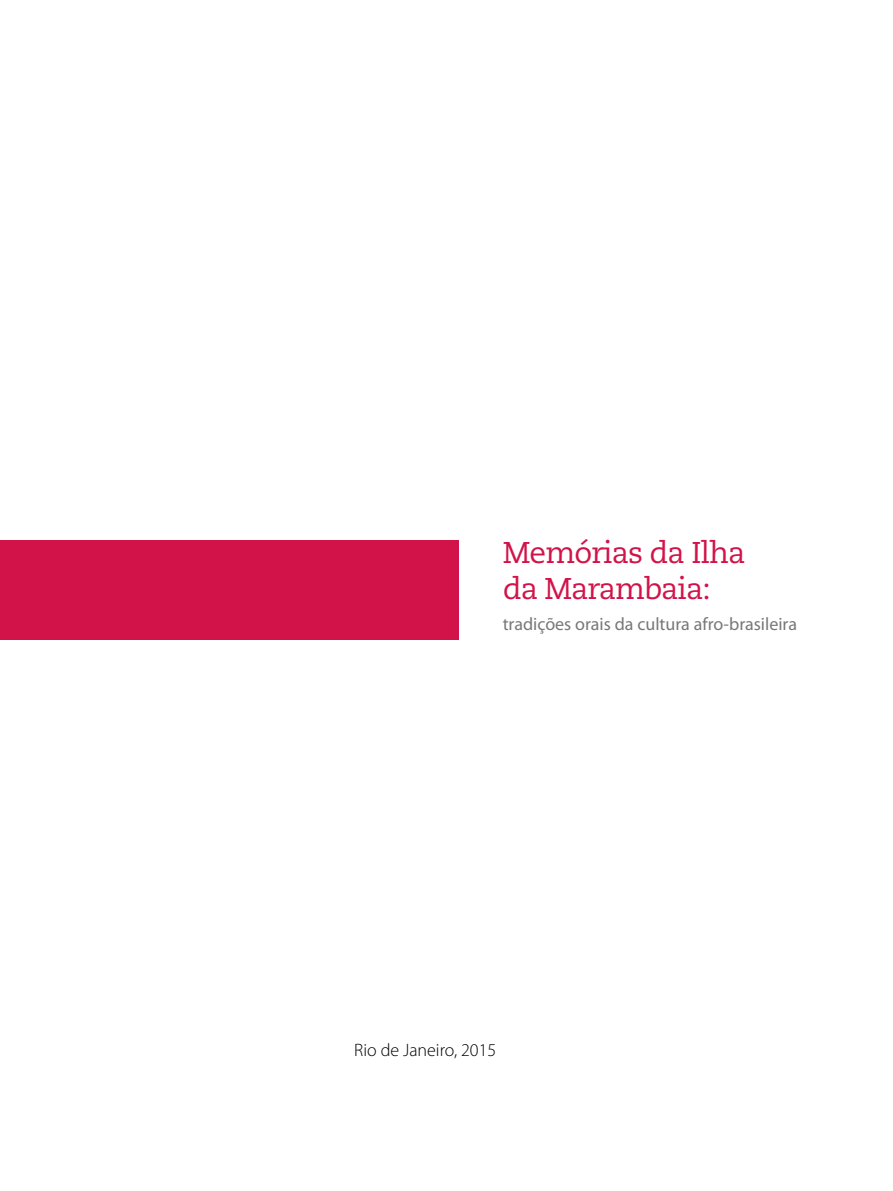
<style>
.page{position:relative;width:893px;height:1191px;background:#fff}
.page>*{position:absolute;margin:0;border:0;box-sizing:border-box;transform-origin:0 0}
.t1{font:30px/36px "Caecilia";letter-spacing:-.03em;color:#d11349}
.t2{font:18px "Myriad Pro";color:#77787b}
.t3{font:300 18px "Myriad Pro";color:#000}
</style>
<div class="page">
<div style="left:0;top:540px;width:458px;height:100px;background:#d11349"></div>
<h1 class="t1" style="left:503px;top:534px;width:244px">Memórias da Ilha da Marambaia:</h1>
<p class="t2" style="left:503px;top:613px;width:296px">tradições orais da cultura afro-brasileira</p>
<p class="t3" style="left:354px;top:1040px;width:144px">Rio de Janeiro, 2015</p>
</div>
